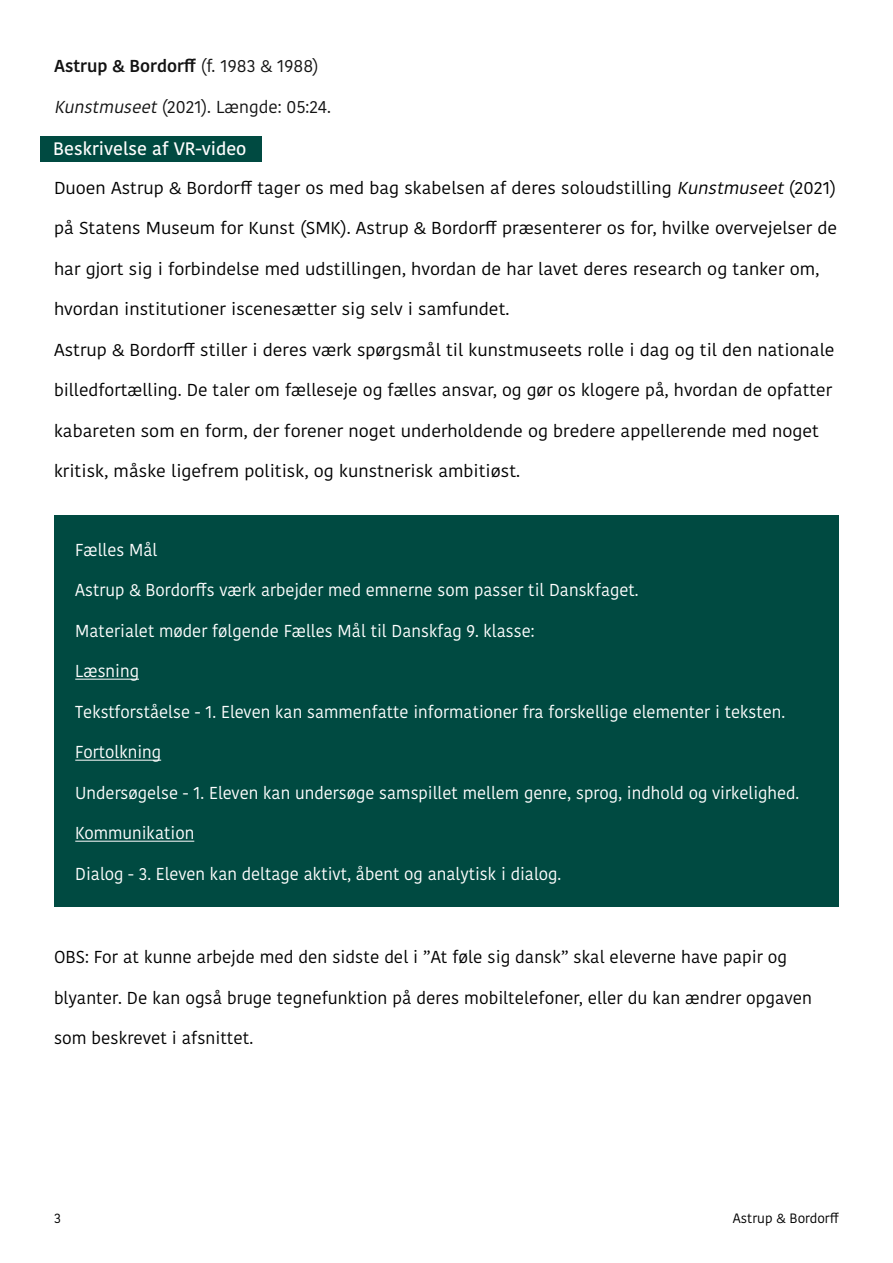
<style>
.page{position:relative;width:893px;height:1263px;background:#fff}
.page>*{position:absolute;margin:0;border:0;box-sizing:border-box;transform-origin:0 0}
.t1{font:500 18px "Kohinoor Devanagari";color:#fff}
.t2{font:17.25px "Kohinoor Devanagari";color:#000;scale:1.04 1}
.t3{font:17.25px "Kohinoor Devanagari";color:#fff}
.t4{font:17.25px "Kohinoor Devanagari";color:#000}
.t5{font:17.25px "Kohinoor Devanagari";color:#131313}
.t6{font:600 17.25px "Kohinoor Devanagari";color:#131313}
.t7{font:600 17.25px "Kohinoor Devanagari";color:#004a41}
.t8{font:13.5px "Kohinoor Devanagari";color:#000}
.s1{font-weight:400}
.s2{font-style:italic}
</style>
<div class="page">
<div style="left:54px;top:515px;width:785px;height:392px;background:#004a41"></div>
<hr style="left:75px;top:679px;width:64px;height:1px;background:#fff">
<hr style="left:75px;top:760px;width:86px;height:1px;background:#fff">
<hr style="left:75px;top:841px;width:119px;height:1px;background:#fff">
<div style="left:40px;top:136px;width:221px;height:26px;background:#004a41"></div>
<p class="t6" style="left:54px;top:56px;width:266px">Astrup &amp; Bordorff <span class="s1">(f. 1983 &amp; 1988)</span></p>
<p class="t5" style="left:54px;top:97px;width:278px"><span class="s2">Kunstmuseet</span>(2021). Længde: 05:24.</p>
<p class="t7" style="left:54px;top:137px;width:8px">-</p>
<p class="t2" style="left:54px;top:178px;width:754px">Duoen Astrup &amp; Bordorff tager os med bag skabelsen af deres soloudstilling <span class="s2">Kunstmuseet</span>(2021)</p>
<p class="t2" style="left:54px;top:218px;width:755px">på Statens Museum for Kunst (SMK). Astrup &amp; Bordorff præsenterer os for, hvilke overvejelser de</p>
<p class="t2" style="left:54px;top:259px;width:737px">har gjort sig i forbindelse med udstillingen, hvordan de har lavet deres research og tanker om,</p>
<p class="t2" style="left:54px;top:299px;width:439px">hvordan institutioner iscenesætter sig selv i samfundet.</p>
<p class="t2" style="left:54px;top:340px;width:752px">Astrup &amp; Bordorff stiller i deres værk spørgsmål til kunstmuseets rolle i dag og til den nationale</p>
<p class="t4" style="left:54px;top:380px;width:780px">billedfortælling. De taler om fælleseje og fælles ansvar, og gør os klogere på, hvordan de opfatter</p>
<p class="t2" style="left:54px;top:421px;width:737px">kabareten som en form, der forener noget underholdende og bredere appellerende med noget</p>
<p class="t2" style="left:54px;top:461px;width:450px">kritisk, måske ligefrem politisk, og kunstnerisk ambitiøst.</p>
<p class="t1" style="left:53px;top:138px;width:195px">Beskrivelse af VR-video</p>
<p class="t3" style="left:75px;top:540px;width:84px">Fælles Mål</p>
<p class="t3" style="left:75px;top:580px;width:565px">Astrup &amp; Bordorffs værk arbejder med emnerne som passer til Danskfaget.</p>
<p class="t3" style="left:75px;top:621px;width:461px">Materialet møder følgende Fælles Mål til Danskfag 9. klasse:</p>
<p class="t3" style="left:75px;top:661px;width:65px">Læsning</p>
<p class="t3" style="left:75px;top:702px;width:711px">Tekstforståelse - 1. Eleven kan sammenfatte informationer fra forskellige elementer i teksten.</p>
<p class="t3" style="left:75px;top:742px;width:87px">Fortolkning</p>
<p class="t3" style="left:75px;top:783px;width:725px">Undersøgelse - 1. Eleven kan undersøge samspillet mellem genre, sprog, indhold og virkelighed.</p>
<p class="t3" style="left:75px;top:823px;width:121px">Kommunikation</p>
<p class="t3" style="left:75px;top:864px;width:487px">Dialog - 3. Eleven kan deltage aktivt, åbent og analytisk i dialog.</p>
<p class="t4" style="left:54px;top:947px;width:735px">OBS: For at kunne arbejde med den sidste del i ”At føle sig dansk” skal eleverne have papir og</p>
<p class="t4" style="left:54px;top:988px;width:759px">blyanter. De kan også bruge tegnefunktion på deres mobiltelefoner, eller du kan ændrer opgaven</p>
<p class="t4" style="left:54px;top:1028px;width:201px">som beskrevet i afsnittet.</p>
<p class="t8" style="left:54px;top:1210px;width:8px">3</p>
<p class="t8" style="left:733px;top:1210px;width:108px">Astrup &amp; Bordorff</p>
</div>
